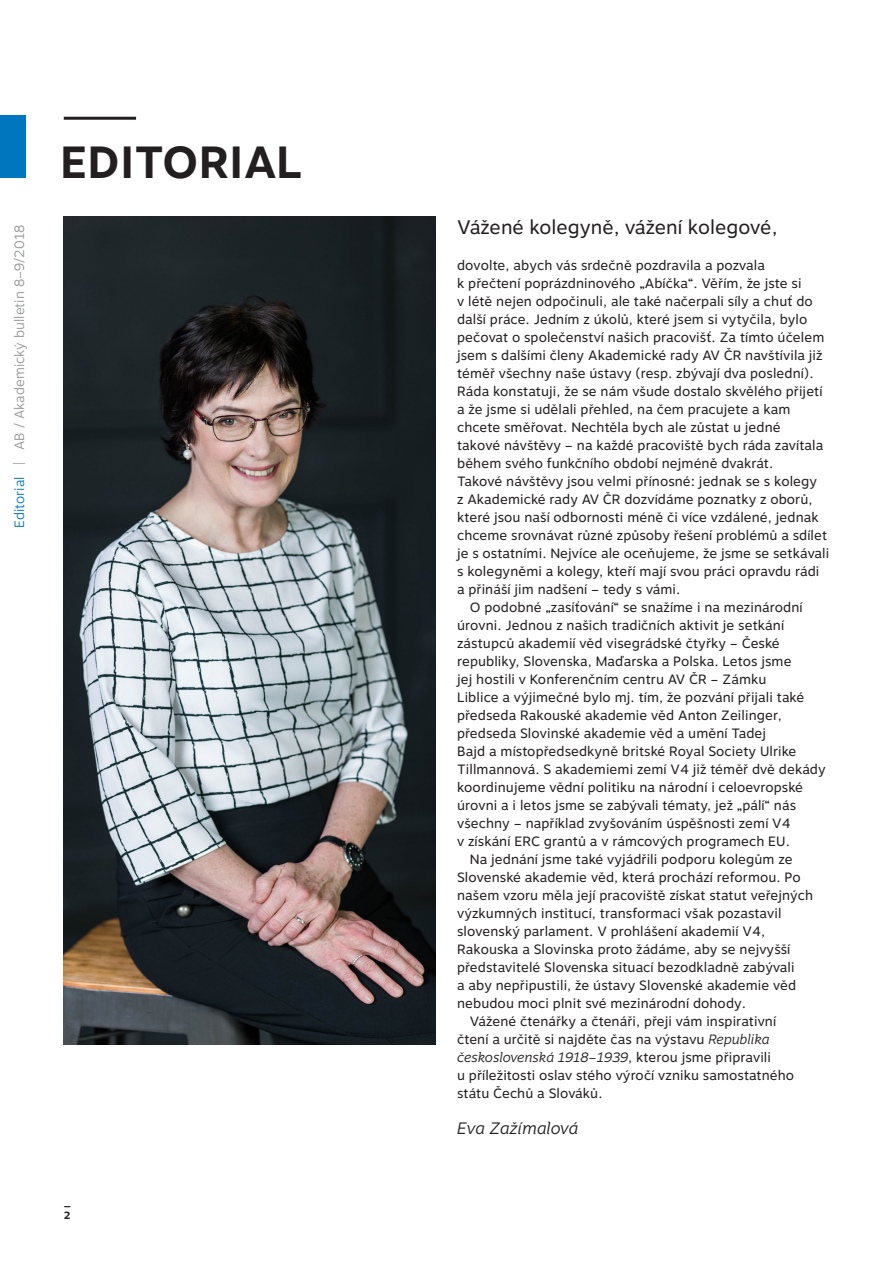
<style>
.page{position:relative;width:893px;height:1263px;background:#fff}
.page>*{position:absolute;margin:0;border:0;box-sizing:border-box;transform-origin:0 0}
.t1{font:700 45px "Motiva Sans";letter-spacing:.01em;color:#231f20}
.Chleba{font:19.5px "Motiva Sans";color:#231f20}
.Chleba-2{font:italic 300 16.5px "Motiva Sans";color:#231f20}
.Chleba-3{font:13.5px/18px "Motiva Sans";letter-spacing:.005em;color:#231f20}
.t2{font:300 13.5px "Motiva Sans";color:#939598}
.t3{font:300 13.5px "Motiva Sans";color:#0076be}
.t4{font:700 10.5px/12.6px "Motiva Sans";color:#231f20}
.s1{font-weight:300;font-style:italic}
</style>
<div class="page">
<div style="left:0;top:116px;width:26px;height:62px;background:#0076be"></div>
<hr style="left:64px;top:117px;width:72px;height:3px;background:#231f20">
<img style="left:64px;top:216px;width:372px;height:828px">
<p class="t1" style="left:61px;top:129px;width:243px">EDITORIAL</p>
<p class="t2" style="left:9px;top:465px;width:241px;rotate:-90deg">| AB / Akademický bulletin 8–9/2018</p>
<p class="Chleba" style="left:457px;top:213px;width:322px">Vážené kolegyně, vážení kolegové,</p>
<p class="Chleba-3" style="left:457px;top:256px;width:369px">dovolte, abych vás srdečně pozdravila a pozvala<br>k přečtení poprázdninového „Abíčka“. Věřím, že jste si<br>v létě nejen odpočinuli, ale také načerpali síly a chuť do další práce. Jedním z úkolů, které jsem si vytyčila, bylo pečovat o společenství našich pracovišť. Za tímto účelem jsem s dalšími členy Akademické rady AV ČR navštívila již téměř všechny naše ústavy (resp. zbývají dva poslední).</p>
<p class="Chleba-3" style="left:457px;top:382px;width:374px">Ráda konstatuji, že se nám všude dostalo skvělého přijetí a že jsme si udělali přehled, na čem pracujete a kam chcete směřovat. Nechtěla bych ale zůstat u jedné<br>takové návštěvy – na každé pracoviště bych ráda zavítala během svého funkčního období nejméně dvakrát.<br>Takové návštěvy jsou velmi přínosné: jednak se s kolegy<br>z Akademické rady AV ČR dozvídáme poznatky z oborů, které jsou naší odbornosti méně či více vzdálené, jednak chceme srovnávat různé způsoby řešení problémů a sdílet je s ostatními. Nejvíce ale oceňujeme, že jsme se setkávali s kolegyněmi a kolegy, kteří mají svou práci opravdu rádi a přináší jim nadšení – tedy s vámi.</p>
<p class="Chleba-3" style="left:457px;top:598px;width:370px;text-indent:13px">O podobné „zasíťování“ se snažíme i na mezinárodní úrovni. Jednou z našich tradičních aktivit je setkání zástupců akademií věd visegrádské čtyřky – České republiky, Slovenska, Maďarska a Polska. Letos jsme<br>jej hostili v Konferenčním centru AV ČR – Zámku<br>Liblice a výjimečné bylo mj. tím, že pozvání přijali také předseda Rakouské akademie věd Anton Zeilinger, předseda Slovinské akademie věd a umění Tadej<br>Bajd a místopředsedkyně britské Royal Society Ulrike Tillmannová. S akademiemi zemí V4 již téměř dvě dekády koordinujeme vědní politiku na národní i celoevropské úrovni a i letos jsme se zabývali tématy, jež „pálí“ nás všechny – například zvyšováním úspěšnosti zemí V4<br>v získání ERC grantů a v rámcových programech EU.</p>
<p class="Chleba-3" style="left:457px;top:850px;width:358px;text-indent:13px">Na jednání jsme také vyjádřili podporu kolegům ze Slovenské akademie věd, která prochází reformou. Po našem vzoru měla její pracoviště získat statut veřejných výzkumných institucí, transformaci však pozastavil slovenský parlament. V prohlášení akademií V4, Rakouska a Slovinska proto žádáme, aby se nejvyšší představitelé Slovenska situací bezodkladně zabývali<br>a aby nepřipustili, že ústavy Slovenské akademie věd nebudou moci plnit své mezinárodní dohody.</p>
<p class="Chleba-3" style="left:457px;top:1012px;width:339px;text-indent:13px">Vážené čtenářky a čtenáři, přeji vám inspirativní čtení a určitě si najděte čas na výstavu <span class="s1">Republika československá 1918–1939</span>, kterou jsme připravili<br>u příležitosti oslav stého výročí vzniku samostatného státu Čechů a Slováků.</p>
<p class="Chleba-2" style="left:457px;top:1116px;width:123px">Eva Zažímalová</p>
<p class="t3" style="left:9px;top:528px;width:53px;rotate:-90deg">Editorial</p>
<p class="t4" style="left:64px;top:1196px;width:9px">_<br>2</p>
</div>
